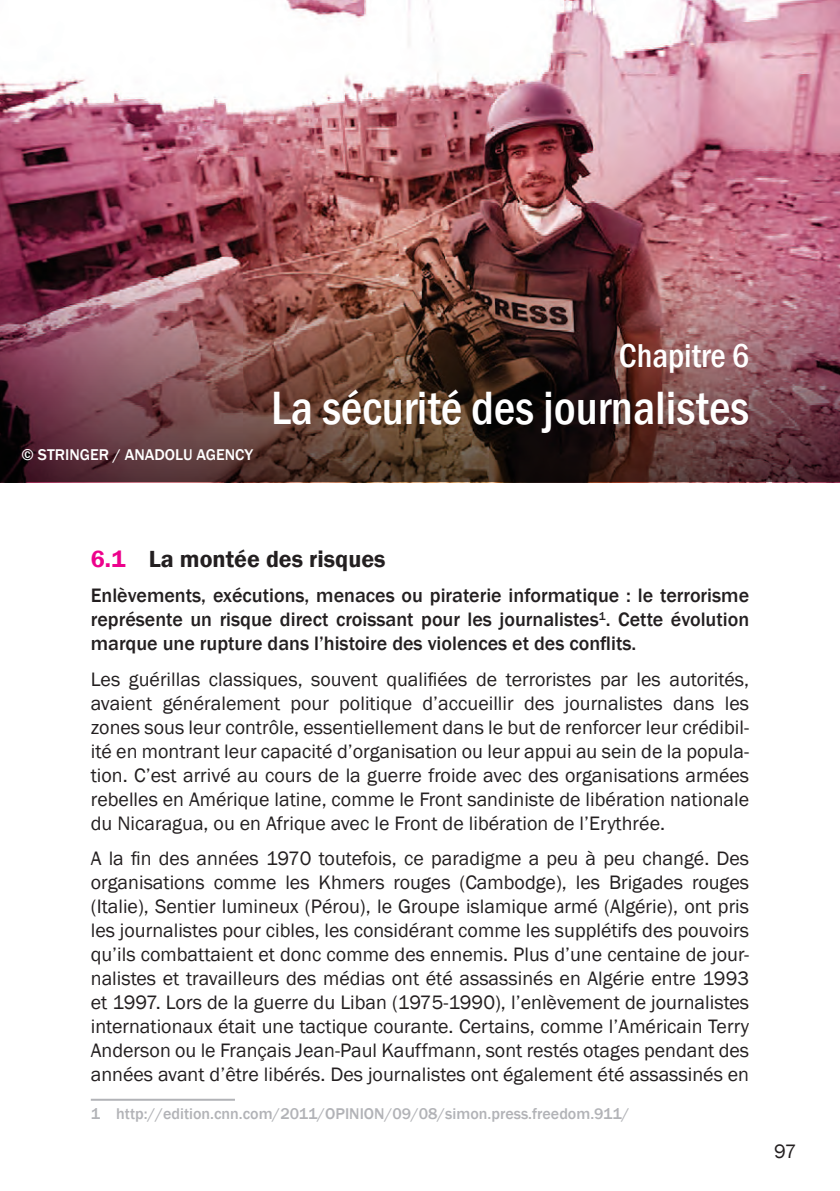
<style>
.page{position:relative;width:840px;height:1191px;background:#fff}
.page>*{position:absolute;margin:0;border:0;box-sizing:border-box;transform-origin:0 0}
.t1{font:500 condensed 48px "Franklin Gothic";color:#fff}
.t2{font:500 condensed 34px "Franklin Gothic";color:#fff}
.t3{font:600 24px "Franklin Gothic";color:#231f20}
.t4{font:20px/24px "Franklin Gothic";color:#231f20;text-align:justify}
.t5{font:500 20px/24px "Franklin Gothic";color:#231f20;text-align:justify}
.t6{font:500 16px "Franklin Gothic";color:#b2b3b7}
.t7{font:500 16px "Franklin Gothic";color:#fff}
.s1{color:#ed028c}
</style>
<div class="page">
<img style="left:0;top:0;width:839px;height:259px">
<img style="left:0;top:259px;width:839px;height:223px">
<hr style="left:91px;top:1098px;width:144px;height:2px;background:#b2b3b7">
<p class="t7" style="left:22px;top:445px;width:233px">© STRINGER / ANADOLU AGENCY</p>
<h2 class="t2" style="left:618px;top:333px;width:132px">Chapitre 6</h2>
<h1 class="t1" style="left:271px;top:377px;width:479px">La sécurité des journalistes</h1>
<p class="t3" style="left:91px;top:544px;width:296px"><span class="s1">6.1</span> La montée des risques</p>
<p class="t5" style="left:91px;top:584px;width:659px">Enlèvements, exécutions, menaces ou piraterie informatique : le terrorisme représente un risque direct croissant pour les journalistes<sup>1</sup>. Cette évolution marque une rupture dans l’histoire des violences et des conflits.</p>
<p class="t4" style="left:91px;top:667px;width:659px">Les guérillas classiques, souvent qualifiées de terroristes par les autorités, avaient généralement pour politique d’accueillir des journalistes dans les zones sous leur contrôle, essentiellement dans le but de renforcer leur crédibil&shy;ité en montrant leur capacité d’organisation ou leur appui au sein de la popula&shy;tion. C’est arrivé au cours de la guerre froide avec des organisations armées rebelles en Amérique latine, comme le Front sandiniste de libération nationale du Nicaragua, ou en Afrique avec le Front de libération de l’Erythrée.</p>
<p class="t4" style="left:91px;top:847px;width:659px">A la fin des années 1970 toutefois, ce paradigme a peu à peu changé. Des organisations comme les Khmers rouges (Cambodge), les Brigades rouges (Italie), Sentier lumineux (Pérou), le Groupe islamique armé (Algérie), ont pris les journalistes pour cibles, les considérant comme les supplétifs des pouvoirs qu’ils combattaient et donc comme des ennemis. Plus d’une centaine de jour&shy;nalistes et travailleurs des médias ont été assassinés en Algérie entre 1993 et 1997. Lors de la guerre du Liban (1975-1990), l’enlèvement de journalistes internationaux était une tactique courante. Certains, comme l’Américain Terry Anderson ou le Français Jean-Paul Kauffmann, sont restés otages pendant des années avant d’être libérés. Des journalistes ont également été assassinés en</p>
<p class="t6" style="left:91px;top:1103px;width:540px">1 http://edition.cnn.com/2011/OPINION/09/08/simon.press.freedom.911/</p>
<p class="t4" style="left:773px;top:1140px;width:24px">97</p>
</div>
